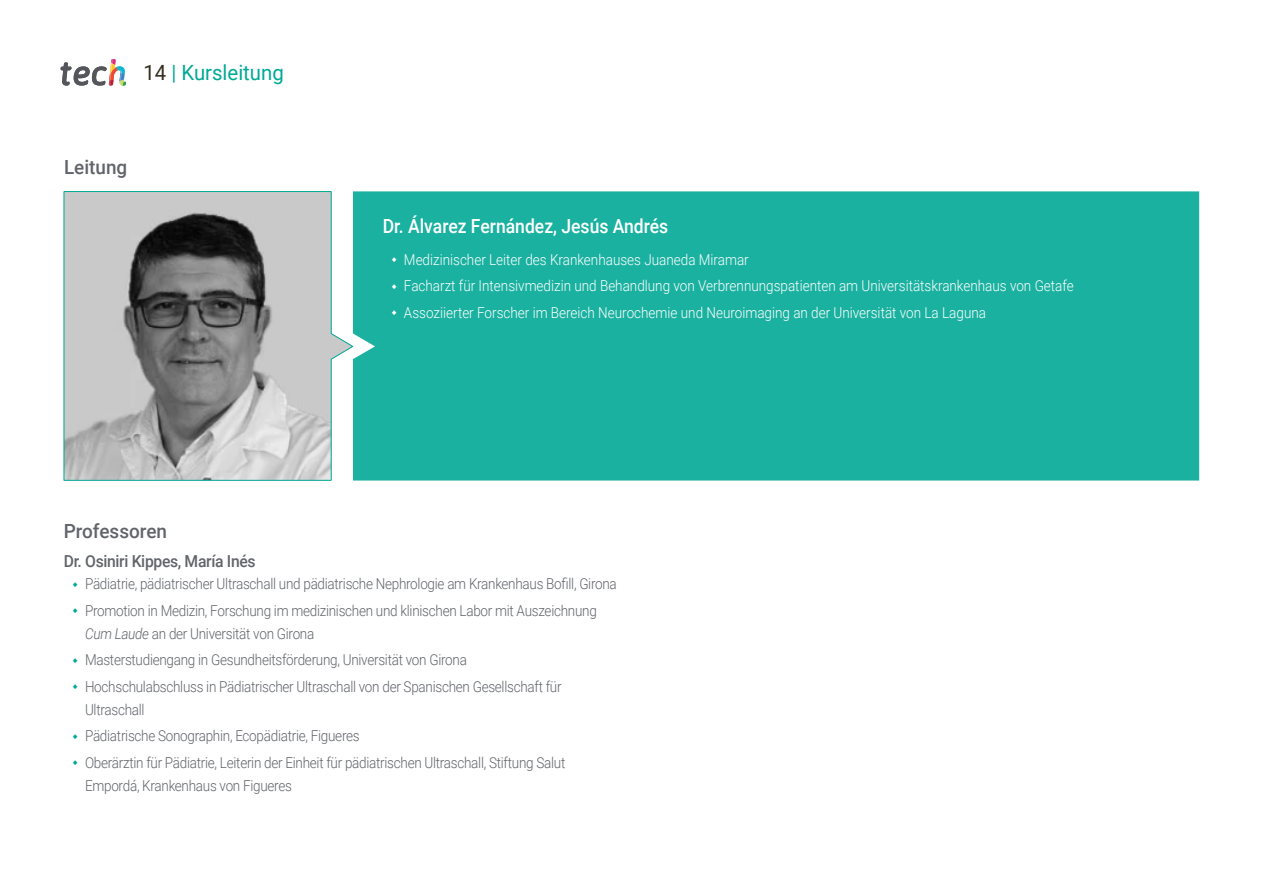
<style>
.page{position:relative;width:1263px;height:893px;background:#fff}
.page>*{position:absolute;margin:0;border:0;box-sizing:border-box;transform-origin:0 0}
.t1{font:21px "Roboto";color:#00a996}
.t2{font:500 19.5px "Roboto";color:#fff;scale:.9 1}
.t3{font:500 19.5px "Roboto";color:#61646a}
.t4{font:500 16.5px "Roboto";letter-spacing:-.02em;color:#61646a;scale:.95 1}
.t5{font:300 15px/26.7px "Roboto";letter-spacing:-.02em;color:#61646a;scale:.9 1}
.t6{font:300 15px/26.7px "Roboto";color:#fff;scale:.9 1}
.s1{color:#312e20}
.s2{font-style:italic}
</style>
<div class="page">
<div style="left:353px;top:191px;width:846px;height:290px;background:#1ab1a0"></div>
<svg style="left:64px;top:191px;width:289px;height:290px;background:#a9abab"></svg>
<svg style="left:61px;top:59px;width:65px;height:27px"></svg>
<svg style="left:392px;top:257px;width:5px;height:5px"></svg>
<svg style="left:392px;top:284px;width:5px;height:5px"></svg>
<svg style="left:392px;top:310px;width:5px;height:5px"></svg>
<h1 class="t1" style="left:144px;top:57px;width:142px"><span class="s1">14</span> | Kursleitung</h1>
<h2 class="t3" style="left:64px;top:154px;width:65px">Leitung</h2>
<h2 class="t3" style="left:64px;top:517px;width:105px">Professoren</h2>
<h2 class="t2" style="left:383px;top:212px;width:319px">Dr. Álvarez Fernández, Jesús Andrés</h2>
<p class="t6" style="left:404px;top:245px;width:746px">Medizinischer Leiter des Krankenhauses Juaneda Miramar<br>Facharzt für Intensivmedizin und Behandlung von Verbrennungspatienten am Universitätskrankenhaus von Getafe<br>Assoziierter Forscher im Bereich Neurochemie und Neuroimaging an der Universität von La Laguna</p>
<p class="t4" style="left:64px;top:550px;width:203px">Dr. Osiniri Kippes, María Inés</p>
<p class="t5" style="left:85px;top:570px;width:592px">Pädiatrie, pädiatrischer Ultraschall und pädiatrische Nephrologie am Krankenhaus Bofill, Girona<br>Promotion in Medizin, Forschung im medizinischen und klinischen Labor mit Auszeichnung</p>
<p class="t5" style="left:85px;top:619px;width:531px"><span class="s2">Cum Laude</span> an der Universität von Girona<br>Masterstudiengang in Gesundheitsförderung, Universität von Girona<br>Hochschulabschluss in Pädiatrischer Ultraschall von der Spanischen Gesellschaft für</p>
<p class="t5" style="left:85px;top:695px;width:535px">Ultraschall<br>Pädiatrische Sonographin, Ecopädiatrie, Figueres<br>Oberärztin für Pädiatrie, Leiterin der Einheit für pädiatrischen Ultraschall, Stiftung Salut</p>
<p class="t5" style="left:85px;top:771px;width:231px">Empordá, Krankenhaus von Figueres</p>
</div>
